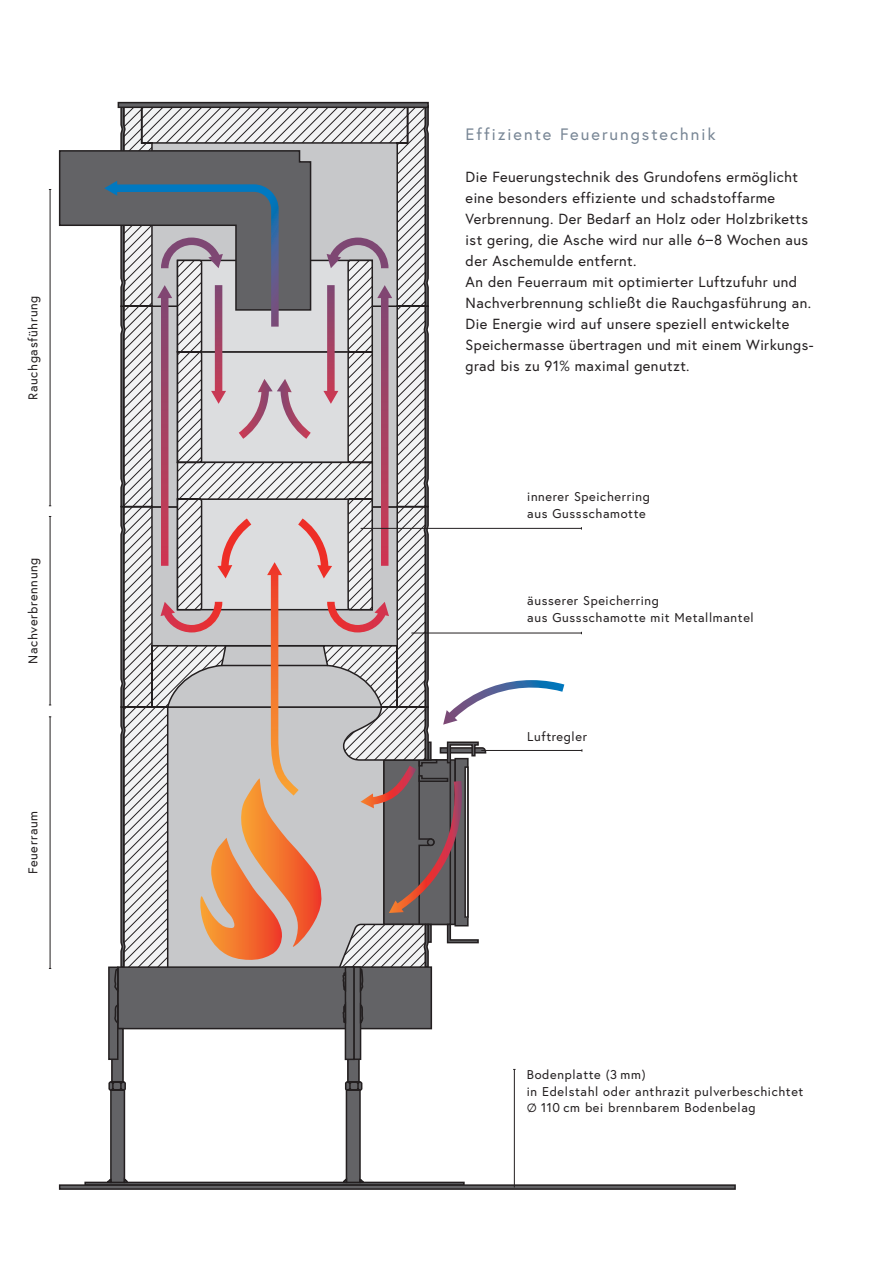
<style>
.page{position:relative;width:893px;height:1263px;background:#fff}
.page>*{position:absolute;margin:0;border:0;box-sizing:border-box;transform-origin:0 0}
.t1{font:16.5px "Europa";letter-spacing:.12em;color:#788695}
.t2{font:14.7px/21px "Europa";letter-spacing:.03em;color:#231f20}
.t3{font:12.75px/16.5px "Europa";letter-spacing:.05em;color:#231f20}
.s1{font-size:12px}
</style>
<div class="page">
<div style="left:84px;top:1182px;width:381px;height:4px;border:2px solid #231f20"></div>
<div style="left:111px;top:1090px;width:13px;height:92px;background:#636366"></div>
<div style="left:110px;top:1089px;width:15px;height:94px;border:2px solid #231f20"></div>
<svg style="left:105px;top:1178px;width:7px;height:6px"></svg>
<svg style="left:122px;top:1177px;width:8px;height:7px"></svg>
<div style="left:346px;top:1090px;width:14px;height:92px;background:#636366"></div>
<div style="left:346px;top:1089px;width:15px;height:94px;border:2px solid #231f20"></div>
<svg style="left:359px;top:1178px;width:6px;height:6px"></svg>
<svg style="left:341px;top:1177px;width:8px;height:7px"></svg>
<div style="left:118px;top:102px;width:311px;height:6px;border:2px solid #231f20"></div>
<div style="left:59px;top:1184px;width:677px;height:6px;border:2px solid #231f20"></div>
<hr style="left:50px;top:189px;width:1px;height:317px;background:#231f20">
<hr style="left:50px;top:516px;width:1px;height:189px;background:#231f20">
<hr style="left:50px;top:717px;width:1px;height:251px;background:#231f20">
<hr style="left:361px;top:528px;width:220px;height:1px;background:#231f20">
<hr style="left:411px;top:633px;width:170px;height:1px;background:#231f20">
<hr style="left:481px;top:750px;width:101px;height:1px;background:#231f20">
<hr style="left:514px;top:1069px;width:1px;height:118px;background:#231f20">
<svg style="left:58px;top:104px;width:506px;height:988px"></svg>
<p class="t3" style="left:25px;top:400px;width:106px;rotate:-90deg">Rauchgasführung</p>
<p class="t3" style="left:25px;top:664px;width:108px;rotate:-90deg">Nachverbrennung</p>
<p class="t3" style="left:25px;top:874px;width:64px;rotate:-90deg">Feuerraum</p>
<p class="t1" style="left:466px;top:123px;width:251px">Effiziente Feuerungstechnik</p>
<p class="t2" style="left:466px;top:166px;width:349px">Die Feuerungstechnik des Grundofens ermöglicht eine besonders effiziente und schadstoffarme Verbrennung. Der Bedarf an Holz oder Holzbriketts ist gering, die Asche wird nur alle 6–8 Wochen aus der Aschemulde entfernt.<br>An den Feuerraum mit optimierter Luftzufuhr und Nachverbrennung schließt die Rauchgasführung an.<br>Die Energie wird auf unsere speziell entwickelte Speichermasse übertragen und mit einem Wirkungs&shy;grad bis zu 91% maximal genutzt.</p>
<p class="t3" style="left:527px;top:488px;width:124px">innerer Speicherring aus Gussschamotte</p>
<p class="t3" style="left:527px;top:592px;width:228px">äusserer Speicherring<br>aus Gussschamotte mit Metallmantel</p>
<p class="t3" style="left:527px;top:728px;width:61px">Luftregler</p>
<p class="t3" style="left:527px;top:1066px;width:120px">Bodenplatte (3 mm)</p>
<p class="t3" style="left:527px;top:1083px;width:278px">in Edelstahl oder anthrazit pulverbeschichtet</p>
<p class="t3" style="left:531px;top:1099px;width:226px"><span class="s1">⁄</span> 110 cm bei brennbarem Bodenbelag</p>
</div>
